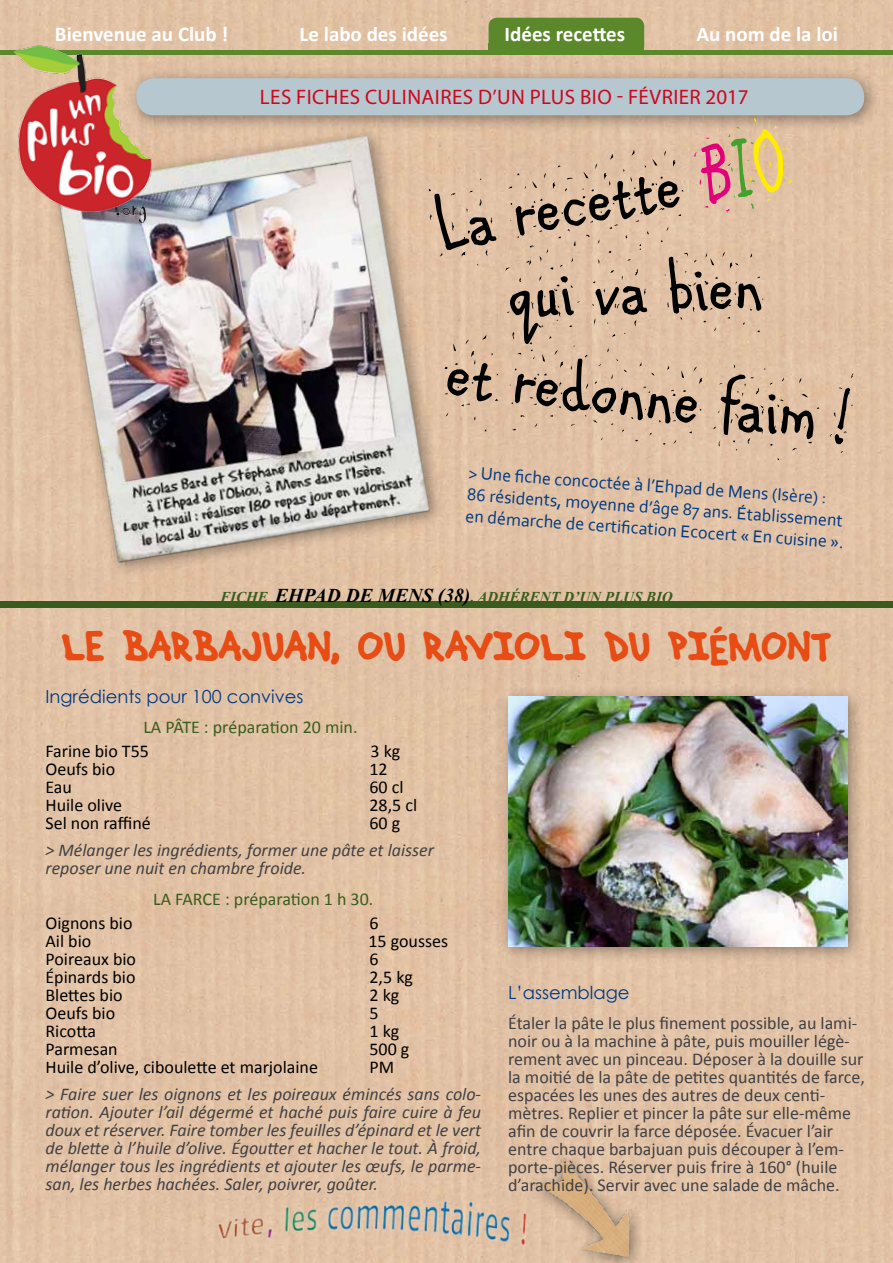
<style>
.page{position:relative;width:893px;height:1263px;background:#e2c2a5}
.page>*{position:absolute;margin:0;border:0;box-sizing:border-box;transform-origin:0 0}
.t1{font:81.9px "ARCARTER";color:#000}
.t2{font:45px "Hand Me Down S BRK";color:#e74c14}
.t3{font:700 21px "Calibri";color:#fff}
.t4{font:21px "Myriad Pro";letter-spacing:.02em;color:#cd071e}
.t5{font:18px/18px "Calibri";color:#414043}
.t6{font:italic 18px/18px "Calibri";color:#414043}
.t7{font:18px "Calibri";color:#000}
.t8{font:18px/21.6px "Corbel";color:#003882}
.t9{font:18px "Calibri";color:#395c1e}
.t10{font:18px "Century Gothic";color:#003882}
.t11{font:italic 700 15px "Times New Roman";color:#395c1e}
.s1{color:#e2007a}
.s2{color:#44a12b}
.s3{color:#ffed00}
.s4{font-size:19.5px;color:#000}
</style>
<div class="page">
<div style="left:489px;top:18px;width:155px;height:36px;background:#5b882a;border-radius:9px"></div>
<hr style="left:0;top:50px;width:893px;height:4px;background:#5b882a">
<div style="left:0;top:601px;width:893px;height:6px;background:#395c1e"></div>
<div style="left:124px;top:66px;width:756px;height:66px;background:#000;opacity:.42"></div>
<div style="left:136px;top:78px;width:728px;height:37px;background:#b6c7d0;border-radius:18px"></div>
<div style="left:44px;top:122px;width:400px;height:454px;background:#000;opacity:.4"></div>
<img style="left:55px;top:133px;width:379px;height:430px">
<img style="left:519px;top:1141px;width:138px;height:122px">
<img style="left:196px;top:1171px;width:396px;height:92px">
<img style="left:0;top:43px;width:169px;height:182px">
<div style="left:496px;top:685px;width:368px;height:278px;background:#000;opacity:.39"></div>
<img style="left:508px;top:697px;width:339px;height:249px">
<p class="t3" style="left:55px;top:21px;width:175px">Bienvenue au Club !</p>
<p class="t3" style="left:300px;top:21px;width:149px">Le labo des idées</p>
<p class="t3" style="left:505px;top:21px;width:122px">Idées recettes</p>
<p class="t3" style="left:696px;top:21px;width:143px">Au nom de la loi</p>
<p class="t4" style="left:260px;top:84px;width:490px">LES FICHES CULINAIRES D’UN PLUS BIO - FÉVRIER 2017</p>
<h1 class="t1" style="left:425px;top:178px;width:360px;rotate:-11deg">La recette <span class="s1">B</span><span class="s2">I</span><span class="s3">O</span></h1>
<h1 class="t1" style="left:505px;top:242px;width:256px;rotate:-2deg">qui va bien</h1>
<h1 class="t1" style="left:453px;top:319px;width:410px;rotate:7deg">et redonne faim !</h1>
<p class="t8" style="left:469px;top:461px;width:381px;rotate:4deg">&gt; Une fi che concoctée à l’Ehpad de Mens (Isère) :<br>86 résidents, moyenne d’âge 87 ans. Établissement en démarche de certifi cation Ecocert « En cuisine ».</p>
<p class="t11" style="left:220px;top:586px;width:454px">FICHE <span class="s4">EHPAD DE MENS (38)</span>, ADHÉRENT D’UN PLUS BIO</p>
<h2 class="t2" style="left:62px;top:624px;width:771px">LE BARBAJUAN, OU RAVIOLI DU PIÉMONT</h2>
<p class="t10" style="left:45px;top:684px;width:259px">Ingrédients pour 100 convives</p>
<p class="t9" style="left:143px;top:715px;width:216px">LA PÂTE : préparation 20 min.</p>
<p class="t7" style="left:45px;top:739px;width:105px">Farine bio T55</p>
<p class="t7" style="left:371px;top:739px;width:31px">3 kg</p>
<p class="t7" style="left:45px;top:757px;width:71px">Oeufs bio</p>
<p class="t7" style="left:369px;top:757px;width:20px">12</p>
<p class="t7" style="left:45px;top:775px;width:28px">Eau</p>
<p class="t7" style="left:369px;top:775px;width:36px">60 cl</p>
<p class="t7" style="left:45px;top:793px;width:78px">Huile olive</p>
<p class="t7" style="left:369px;top:793px;width:49px">28,5 cl</p>
<p class="t7" style="left:45px;top:811px;width:107px">Sel non raffiné</p>
<p class="t7" style="left:369px;top:811px;width:32px">60 g</p>
<p class="t6" style="left:45px;top:840px;width:390px">&gt; Mélanger les ingrédients, former une pâte et laisser reposer une nuit en chambre froide.</p>
<p class="t9" style="left:153px;top:888px;width:222px">LA FARCE : préparation 1 h 30.</p>
<p class="t7" style="left:45px;top:912px;width:89px">Oignons bio</p>
<p class="t7" style="left:369px;top:912px;width:11px">6</p>
<p class="t7" style="left:45px;top:930px;width:47px">Ail bio</p>
<p class="t7" style="left:368px;top:930px;width:81px">15 gousses</p>
<p class="t7" style="left:45px;top:948px;width:92px">Poireaux bio</p>
<p class="t7" style="left:369px;top:948px;width:11px">6</p>
<p class="t7" style="left:45px;top:966px;width:92px">Épinards bio</p>
<p class="t7" style="left:369px;top:966px;width:45px">2,5 kg</p>
<p class="t7" style="left:45px;top:984px;width:79px">Blettes bio</p>
<p class="t7" style="left:369px;top:984px;width:31px">2 kg</p>
<p class="t7" style="left:45px;top:1002px;width:71px">Oeufs bio</p>
<p class="t7" style="left:369px;top:1002px;width:11px">5</p>
<p class="t7" style="left:45px;top:1020px;width:52px">Ricotta</p>
<p class="t7" style="left:369px;top:1020px;width:31px">1 kg</p>
<p class="t7" style="left:45px;top:1038px;width:74px">Parmesan</p>
<p class="t7" style="left:369px;top:1038px;width:41px">500 g</p>
<p class="t7" style="left:45px;top:1056px;width:274px">Huile d’olive, ciboulette et marjolaine</p>
<p class="t7" style="left:369px;top:1056px;width:26px">PM</p>
<p class="t6" style="left:45px;top:1084px;width:437px;text-align:justify">&gt; Faire suer les oignons et les poireaux émincés sans colo&shy;ration. Ajouter l’ail dégermé et haché puis faire cuire à feu doux et réserver. Faire tomber les feuilles d’épinard et le vert de blette à l’huile d’olive. Égoutter et hacher le tout. À froid, mélanger tous les ingrédients et ajouter les œufs, le parme&shy;san, les herbes hachées. Saler, poivrer, goûter.</p>
<p class="t10" style="left:508px;top:980px;width:123px">L’assemblage</p>
<p class="t5" style="left:508px;top:1013px;width:358px">Étaler la pâte le plus finement possible, au lami&shy;noir ou à la machine à pâte, puis mouiller légè&shy;rement avec un pinceau. Déposer à la douille sur la moitié de la pâte de petites quantités de farce, espacées les unes des autres de deux centi&shy;mètres. Replier et pincer la pâte sur elle-même afin de couvrir la farce déposée. Évacuer l’air entre chaque barbajuan puis découper à l’em&shy;porte-pièces. Réserver puis frire à 160° (huile d’arachide). Servir avec une salade de mâche.</p>
</div>
